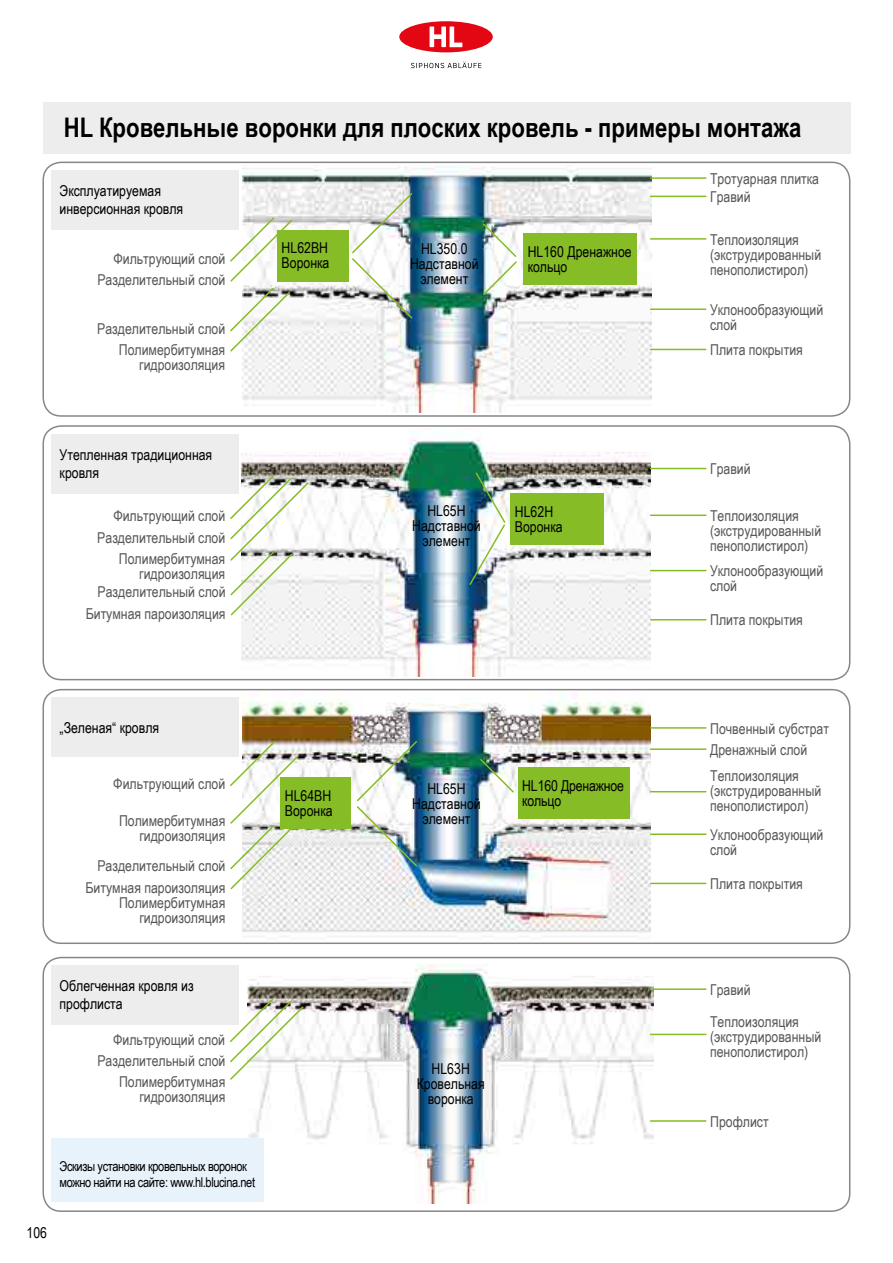
<style>
.page{position:relative;width:893px;height:1263px;background:#fff}
.page>*{position:absolute;margin:0;border:0;box-sizing:border-box;transform-origin:0 0}
.t1{font:700 27px "Arial Narrow";color:#000}
.t2{font:15px/15px "Arial Narrow";color:#575756}
.t3{font:15px/15px "Arial Narrow";color:#000}
.t4{font:13.5px/16.5px "Arial Narrow";letter-spacing:-.03em;color:#000}
</style>
<div class="page">
<svg style="left:411px;top:62px;width:70px;height:6px"></svg>
<div style="left:399px;top:21px;width:94px;height:31px;background:#e30613;border-radius:50%"></div>
<svg style="left:430px;top:26px;width:33px;height:21px"></svg>
<div style="left:42px;top:162px;width:808px;height:255px;border:2px solid #878787;border-radius:18px"></div>
<img style="left:242px;top:165px;width:409px;height:247px">
<hr style="left:651px;top:177px;width:55px;height:2px;background:#86bc25">
<hr style="left:651px;top:196px;width:55px;height:1px;background:#86bc25">
<hr style="left:651px;top:238px;width:55px;height:2px;background:#86bc25">
<hr style="left:651px;top:308px;width:55px;height:2px;background:#86bc25">
<hr style="left:651px;top:349px;width:55px;height:1px;background:#86bc25">
<svg style="left:230px;top:216px;width:64px;height:137px"></svg>
<div style="left:523px;top:234px;width:114px;height:51px;background:#86bc25"></div>
<svg style="left:481px;top:222px;width:37px;height:74px"></svg>
<div style="left:277px;top:230px;width:71px;height:51px;background:#86bc25"></div>
<div style="left:43px;top:425px;width:807px;height:255px;border:2px solid #878787;border-radius:18px"></div>
<img style="left:242px;top:431px;width:409px;height:245px">
<hr style="left:651px;top:468px;width:55px;height:1px;background:#86bc25">
<hr style="left:651px;top:514px;width:55px;height:2px;background:#86bc25">
<hr style="left:651px;top:570px;width:55px;height:1px;background:#86bc25">
<hr style="left:651px;top:619px;width:55px;height:1px;background:#86bc25">
<svg style="left:229px;top:474px;width:81px;height:143px"></svg>
<div style="left:511px;top:493px;width:93px;height:51px;background:#86bc25"></div>
<img style="left:468px;top:471px;width:39px;height:115px">
<div style="left:43px;top:957px;width:807px;height:255px;border:2px solid #878787;border-radius:18px"></div>
<img style="left:248px;top:964px;width:406px;height:239px">
<hr style="left:651px;top:988px;width:55px;height:2px;background:#86bc25">
<hr style="left:651px;top:1034px;width:55px;height:1px;background:#86bc25">
<hr style="left:651px;top:1120px;width:55px;height:2px;background:#86bc25">
<svg style="left:230px;top:997px;width:75px;height:84px"></svg>
<div style="left:51px;top:1138px;width:213px;height:64px;background:#e8f2fb"></div>
<svg style="left:350px;top:191px;width:64px;height:129px"></svg>
<div style="left:43px;top:689px;width:807px;height:255px;border:2px solid #878787;border-radius:18px"></div>
<img style="left:242px;top:693px;width:409px;height:240px">
<hr style="left:651px;top:727px;width:55px;height:2px;background:#86bc25">
<hr style="left:651px;top:748px;width:55px;height:2px;background:#86bc25">
<hr style="left:651px;top:791px;width:55px;height:1px;background:#86bc25">
<hr style="left:651px;top:833px;width:55px;height:2px;background:#86bc25">
<hr style="left:651px;top:883px;width:55px;height:1px;background:#86bc25">
<svg style="left:230px;top:740px;width:70px;height:151px"></svg>
<div style="left:281px;top:778px;width:70px;height:51px;background:#86bc25"></div>
<div style="left:518px;top:768px;width:111px;height:51px;background:#86bc25"></div>
<svg style="left:479px;top:757px;width:36px;height:37px"></svg>
<img style="left:355px;top:739px;width:64px;height:129px">
<div style="left:43px;top:102px;width:807px;height:51px;background:#ededed"></div>
<div style="left:51px;top:170px;width:187px;height:60px;background:#ededed"></div>
<div style="left:51px;top:434px;width:187px;height:59px;background:#ededed"></div>
<div style="left:51px;top:965px;width:187px;height:60px;background:#ededed"></div>
<div style="left:51px;top:697px;width:187px;height:60px;background:#ededed"></div>
<h1 class="t1" style="left:64px;top:107px;width:739px">HL Кровельные воронки для плоских кровель - примеры монтажа</h1>
<p class="t3" style="left:60px;top:181px;width:125px;line-height:18px">Эксплуатируемая инверсионная кровля</p>
<p class="t2" style="left:97px;top:247px;width:129px;line-height:21.3px;text-align:right">Фильтрующий слой<br>Разделительный слой</p>
<p class="t2" style="left:97px;top:317px;width:129px;line-height:21.3px;text-align:right">Разделительный слой<br>Полимербитумная</p>
<p class="t2" style="left:139px;top:356px;width:87px">гидроизоляция</p>
<p class="t3" style="left:60px;top:445px;width:154px;line-height:18px">Утепленная традиционная кровля</p>
<p class="t2" style="left:97px;top:505px;width:129px;line-height:21.3px;text-align:right">Фильтрующий слой<br>Разделительный слой<br>Полимербитумная</p>
<p class="t2" style="left:98px;top:564px;width:129px;line-height:18.5px;text-align:right">гидроизоляция<br>Разделительный слой</p>
<p class="t2" style="left:86px;top:605px;width:141px">Битумная пароизоляция</p>
<p class="t3" style="left:282px;top:240px;width:49px">HL62BH<br>Воронка</p>
<p class="t3" style="left:410px;top:241px;width:70px;text-align:center">HL350.0<br>Надставной элемент</p>
<p class="t3" style="left:528px;top:244px;width:105px">HL160 Дренажное кольцо</p>
<p class="t3" style="left:412px;top:502px;width:70px;text-align:center">HL65H<br>Надставной элемент</p>
<p class="t3" style="left:515px;top:504px;width:49px">HL62H<br>Воронка</p>
<p class="t2" style="left:710px;top:169px;width:110px;line-height:18.3px">Тротуарная плитка<br>Гравий</p>
<p class="t2" style="left:710px;top:231px;width:113px">Теплоизоляция (экструдированный пенополистирол)</p>
<p class="t2" style="left:710px;top:302px;width:115px">Уклонообразующий слой</p>
<p class="t2" style="left:710px;top:342px;width:94px">Плита покрытия</p>
<p class="t2" style="left:710px;top:461px;width:42px">Гравий</p>
<p class="t2" style="left:710px;top:507px;width:113px">Теплоизоляция (экструдированный пенополистирол)</p>
<p class="t2" style="left:710px;top:563px;width:115px">Уклонообразующий слой</p>
<p class="t2" style="left:710px;top:612px;width:94px">Плита покрытия</p>
<p class="t3" style="left:60px;top:719px;width:101px">„Зеленая“ кровля</p>
<p class="t2" style="left:710px;top:717px;width:120px;line-height:21.3px">Почвенный субстрат<br>Дренажный слой</p>
<p class="t2" style="left:710px;top:767px;width:113px">Теплоизоляция (экструдированный пенополистирол)</p>
<p class="t2" style="left:710px;top:827px;width:115px">Уклонообразующий слой</p>
<p class="t2" style="left:710px;top:876px;width:94px">Плита покрытия</p>
<p class="t2" style="left:113px;top:775px;width:113px">Фильтрующий слой</p>
<p class="t2" style="left:119px;top:812px;width:108px;text-align:right">Полимербитумная гидроизоляция</p>
<p class="t2" style="left:86px;top:855px;width:141px;line-height:21.3px;text-align:right">Разделительный слой<br>Битумная пароизоляция</p>
<p class="t2" style="left:119px;top:894px;width:108px;text-align:right">Полимербитумная гидроизоляция</p>
<p class="t3" style="left:285px;top:788px;width:49px">HL64BH<br>Воронка</p>
<p class="t3" style="left:412px;top:781px;width:70px;text-align:center">HL65H<br>Надставной элемент</p>
<p class="t3" style="left:522px;top:778px;width:103px">HL160 Дренажное кольцо</p>
<p class="t3" style="left:60px;top:976px;width:136px;line-height:18px">Облегченная кровля из профлиста</p>
<p class="t2" style="left:97px;top:1028px;width:129px;line-height:21px;text-align:right">Фильтрующий слой<br>Разделительный слой<br>Полимербитумная</p>
<p class="t2" style="left:139px;top:1088px;width:87px">гидроизоляция</p>
<p class="t4" style="left:60px;top:1157px;width:197px">Эскизы установки кровельных воронок можно найти на сайте: www.hl.blucina.net</p>
<p class="t3" style="left:27px;top:1225px;width:22px">106</p>
<p class="t3" style="left:417px;top:1060px;width:70px;text-align:center">HL63H<br>Кровельная воронка</p>
<p class="t2" style="left:710px;top:973px;width:90px;line-height:32.2px">Гравий<br>Теплоизоляция</p>
<p class="t2" style="left:710px;top:1029px;width:113px">(экструдированный пенополистирол)</p>
<p class="t2" style="left:710px;top:1113px;width:60px">Профлист</p>
</div>
